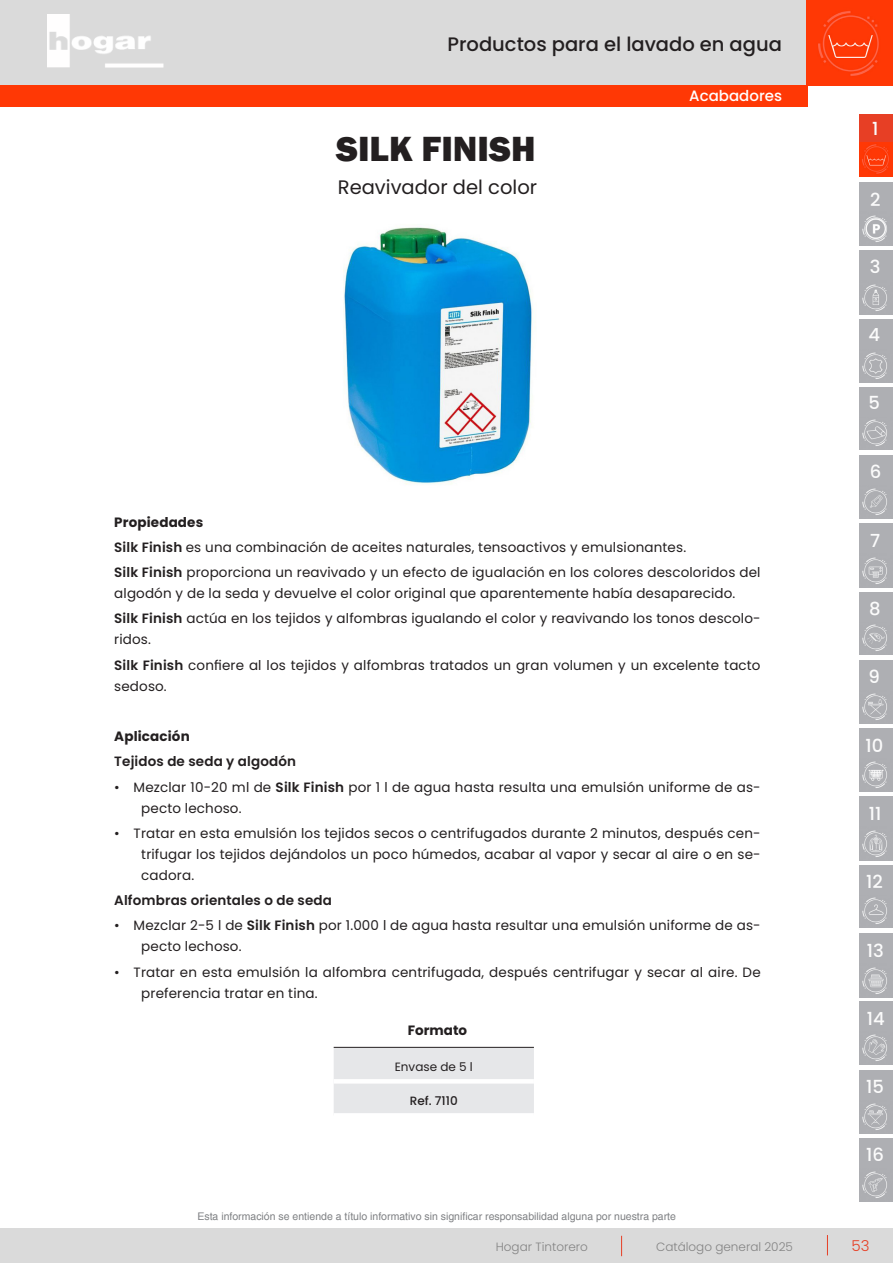
<style>
.page{position:relative;width:893px;height:1263px;background:#fff}
.page>*{position:absolute;margin:0;border:0;box-sizing:border-box;transform-origin:0 0}
.t1{font:800 36px "Franklin Gothic";color:#231f20}
.t2{font:500 19.5px "Poppins";color:#231f20}
.Estilo_de_párrafo_1{font:19.5px "Poppins";color:#231f20}
.t3{font:500 18px "Poppins";color:#fbfbfb}
.t4{font:500 15px "Poppins";color:#fff}
.t5{font:300 15px "Poppins";color:#e73f25}
.Estilo_de_párrafo_1-2{font:13.5px/21px "Poppins";letter-spacing:.01em;color:#231f20}
.Estilo_de_párrafo_1-3{font:600 13.5px "Poppins";letter-spacing:.01em;color:#231f20}
.Estilo_de_párrafo_1-4{font:700 13.5px "Poppins";letter-spacing:.01em;color:#231f20}
.t6{font:300 12px "Poppins";color:#838383}
.Estilo_de_párrafo_1-5{font:12px "Poppins";color:#231f20}
.Estilo_de_párrafo_1-6{font:500 12px "Poppins";color:#231f20}
.t7{font:10.5px "Helvetica";color:#7e8083}
.s1{font-weight:600}
</style>
<div class="page">
<div style="left:1px;top:0;width:830px;height:85px;background:#dadada"></div>
<img style="left:48px;top:14px;width:115px;height:53px">
<svg style="left:0;top:0;width:1px;height:85px"></svg>
<div style="left:1px;top:1229px;width:892px;height:34px;background:#dadada"></div>
<svg style="left:827px;top:1235px;width:1px;height:20px"></svg>
<svg style="left:621px;top:1236px;width:1px;height:20px"></svg>
<div style="left:859px;top:114px;width:34px;height:30px;background:#e73f25"></div>
<img style="left:859px;top:348px;width:34px;height:34px">
<div style="left:859px;top:182px;width:34px;height:30px;background:#aeafb3"></div>
<img style="left:859px;top:280px;width:34px;height:34px">
<div style="left:859px;top:250px;width:34px;height:30px;background:#aeafb3"></div>
<img style="left:859px;top:212px;width:34px;height:34px">
<div style="left:859px;top:319px;width:34px;height:29px;background:#aeafb3"></div>
<img style="left:859px;top:417px;width:34px;height:33px">
<div style="left:859px;top:387px;width:34px;height:30px;background:#aeafb3"></div>
<img style="left:859px;top:485px;width:34px;height:34px">
<div style="left:859px;top:455px;width:34px;height:30px;background:#aeafb3"></div>
<img style="left:859px;top:553px;width:34px;height:34px">
<div style="left:859px;top:523px;width:34px;height:30px;background:#aeafb3"></div>
<img style="left:859px;top:621px;width:34px;height:33px">
<div style="left:859px;top:592px;width:34px;height:29px;background:#aeafb3"></div>
<img style="left:859px;top:690px;width:34px;height:34px">
<div style="left:859px;top:660px;width:34px;height:30px;background:#aeafb3"></div>
<img style="left:859px;top:758px;width:34px;height:33px">
<div style="left:859px;top:728px;width:34px;height:30px;background:#aeafb3"></div>
<img style="left:859px;top:826px;width:34px;height:34px">
<div style="left:859px;top:796px;width:34px;height:30px;background:#aeafb3"></div>
<img style="left:859px;top:895px;width:34px;height:33px">
<div style="left:859px;top:865px;width:34px;height:30px;background:#aeafb3"></div>
<img style="left:859px;top:963px;width:34px;height:34px">
<div style="left:859px;top:933px;width:34px;height:30px;background:#aeafb3"></div>
<img style="left:859px;top:1031px;width:34px;height:33px">
<div style="left:859px;top:1001px;width:34px;height:30px;background:#aeafb3"></div>
<img style="left:859px;top:1099px;width:34px;height:34px">
<div style="left:859px;top:1070px;width:34px;height:29px;background:#aeafb3"></div>
<img style="left:859px;top:1167px;width:34px;height:34px">
<div style="left:859px;top:1138px;width:34px;height:29px;background:#aeafb3"></div>
<img style="left:859px;top:142px;width:34px;height:34px">
<div style="left:0;top:85px;width:808px;height:21px;background:#ff3805"></div>
<img style="left:807px;top:0;width:86px;height:86px">
<img style="left:343px;top:227px;width:190px;height:258px">
<div style="left:334px;top:1048px;width:200px;height:65px;background:#e6e7e9"></div>
<hr style="left:334px;top:1079px;width:200px;height:4px;background:#fff">
<hr style="left:334px;top:1047px;width:200px;height:1px;background:#231f20">
<h2 class="t2" style="left:448px;top:33px;width:336px">Productos para el lavado en agua</h2>
<p class="t1" style="left:336px;top:126px;width:201px">SILK FINISH</p>
<p class="Estilo_de_párrafo_1" style="left:338px;top:175px;width:201px">Reavivador del color</p>
<p class="t4" style="left:689px;top:87px;width:94px">Acabadores</p>
<p class="Estilo_de_párrafo_1-4" style="left:114px;top:514px;width:90px">Propiedades</p>
<p class="Estilo_de_párrafo_1-2" style="left:114px;top:537px;width:573px"><span class="s1">Silk Finish</span> es una combinación de aceites naturales, tensoactivos y emulsionantes.</p>
<p class="Estilo_de_párrafo_1-2" style="left:114px;top:562px;width:648px"><span class="s1">Silk Finish</span> proporciona un reavivado y un efecto de igualación en los colores descoloridos del algodón y de la seda y devuelve el color original que aparentemente había desaparecido.</p>
<p class="Estilo_de_párrafo_1-2" style="left:114px;top:608px;width:648px"><span class="s1">Silk Finish</span> actúa en los tejidos y alfombras igualando el color y reavivando los tonos descolo&shy;ridos.</p>
<p class="Estilo_de_párrafo_1-2" style="left:114px;top:654px;width:648px"><span class="s1">Silk Finish</span> confiere al los tejidos y alfombras tratados un gran volumen y un excelente tacto sedoso.</p>
<p class="Estilo_de_párrafo_1-4" style="left:114px;top:728px;width:77px">Aplicación</p>
<p class="Estilo_de_párrafo_1-3" style="left:114px;top:754px;width:183px">Tejidos de seda y algodón</p>
<p class="Estilo_de_párrafo_1-2" style="left:141px;top:776px;width:621px;text-indent:-27px">• Mezclar 10-20 ml de <span class="s1">Silk Finish</span> por 1 l de agua hasta resulta una emulsión uniforme de as&shy;pecto lechoso.</p>
<p class="Estilo_de_párrafo_1-2" style="left:141px;top:823px;width:621px;text-align:justify;text-indent:-27px">• Tratar en esta emulsión los tejidos secos o centrifugados durante 2 minutos, después cen&shy;trifugar los tejidos dejándolos un poco húmedos, acabar al vapor y secar al aire o en se&shy;cadora.</p>
<p class="Estilo_de_párrafo_1-3" style="left:114px;top:893px;width:219px">Alfombras orientales o de seda</p>
<p class="Estilo_de_párrafo_1-2" style="left:141px;top:915px;width:621px;text-indent:-27px">• Mezclar 2-5 l de <span class="s1">Silk Finish</span> por 1.000 l de agua hasta resultar una emulsión uniforme de as&shy;pecto lechoso.</p>
<p class="Estilo_de_párrafo_1-2" style="left:141px;top:961px;width:621px;text-indent:-27px">• Tratar en esta emulsión la alfombra centrifugada, después centrifugar y secar al aire. De preferencia tratar en tina.</p>
<p class="Estilo_de_párrafo_1-4" style="left:408px;top:1022px;width:61px">Formato</p>
<p class="Estilo_de_párrafo_1-5" style="left:395px;top:1059px;width:80px">Envase de 5 l</p>
<p class="Estilo_de_párrafo_1-6" style="left:410px;top:1093px;width:49px">Ref. 7110</p>
<p class="t7" style="left:197px;top:1210px;width:480px">Esta información se entiende a título informativo sin significar responsabilidad alguna por nuestra parte</p>
<h3 class="t3" style="left:872px;top:119px;width:8px">1</h3>
<h3 class="t3" style="left:870px;top:189px;width:12px">2</h3>
<h3 class="t3" style="left:870px;top:256px;width:12px">3</h3>
<h3 class="t3" style="left:869px;top:324px;width:13px">4</h3>
<h3 class="t3" style="left:869px;top:393px;width:13px">5</h3>
<h3 class="t3" style="left:870px;top:461px;width:13px">6</h3>
<h3 class="t3" style="left:870px;top:530px;width:12px">7</h3>
<h3 class="t3" style="left:869px;top:598px;width:13px">8</h3>
<h3 class="t3" style="left:869px;top:666px;width:13px">9</h3>
<h3 class="t3" style="left:865px;top:735px;width:19px">10</h3>
<h3 class="t3" style="left:869px;top:803px;width:14px">11</h3>
<h3 class="t3" style="left:866px;top:871px;width:18px">12</h3>
<h3 class="t3" style="left:867px;top:940px;width:18px">13</h3>
<h3 class="t3" style="left:867px;top:1008px;width:19px">14</h3>
<h3 class="t3" style="left:866px;top:1076px;width:19px">15</h3>
<h3 class="t3" style="left:866px;top:1144px;width:19px">16</h3>
<p class="t6" style="left:496px;top:1240px;width:94px">Hogar Tintorero</p>
<p class="t6" style="left:656px;top:1240px;width:138px">Catálogo general 2025</p>
<p class="t5" style="left:851px;top:1237px;width:20px">53</p>
</div>
